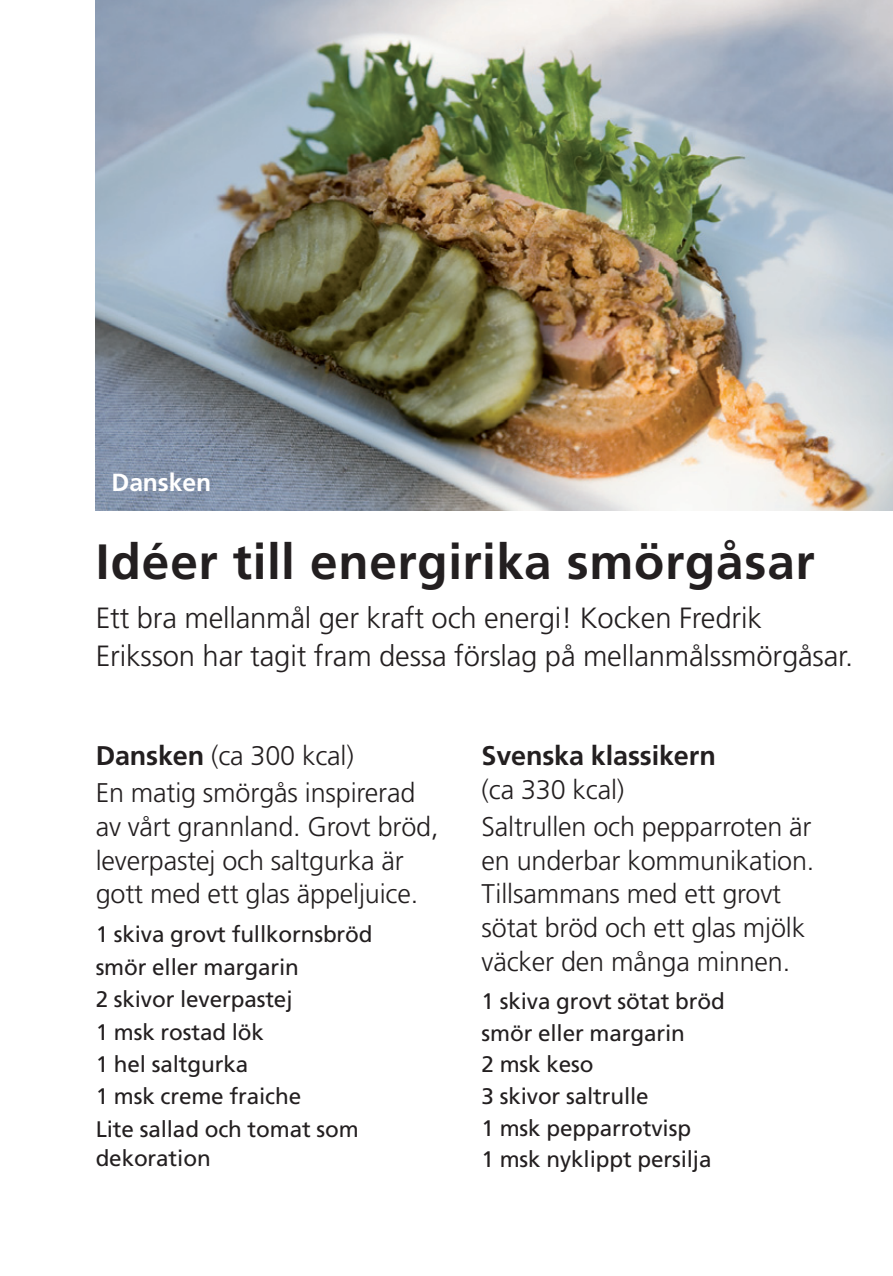
<style>
.page{position:relative;width:893px;height:1276px;background:#fff}
.page>*{position:absolute;margin:0;border:0;box-sizing:border-box;transform-origin:0 0}
.vs-text_i_patbild{font:700 49.5px "Frutiger";letter-spacing:.015em;color:#231f20}
.Bru_pat{font:300 29.25px/38.2px "Frutiger";letter-spacing:-.005em;color:#231f20}
.Fakta_pat{font:300 27px/33.8px "Frutiger";letter-spacing:-.005em;color:#231f20}
.Fakta_pat-2{font:700 27px/33.8px "Frutiger";letter-spacing:-.005em;color:#231f20}
.Fakta_pat-3{font:700 24.75px "Frutiger";letter-spacing:-.005em;color:#fff}
.Fakta_pat-4{font:22.5px/29.2px "Frutiger";letter-spacing:-.005em;color:#231f20}
.s1{font-weight:700}
.s2{font-weight:300}
</style>
<div class="page">
<img style="left:96px;top:0;width:797px;height:510px">
<p class="Fakta_pat-3" style="left:112px;top:467px;width:101px">Dansken</p>
<p class="vs-text_i_patbild" style="left:96px;top:533px;width:721px">Idéer till energirika smörgåsar</p>
<p class="Bru_pat" style="left:96px;top:599px;width:759px">Ett bra mellanmål ger kraft och energi! Kocken Fredrik<br>Eriksson har tagit fram dessa förslag på mellanmålssmörgåsar.</p>
<p class="Fakta_pat" style="left:96px;top:739px;width:260px"><span class="s1">Dansken</span> (ca 300 kcal)</p>
<p class="Fakta_pat" style="left:96px;top:776px;width:344px">En matig smörgås inspirerad av vårt grannland. Grovt bröd, leverpastej och saltgurka är gott med ett glas äppeljuice.</p>
<p class="Fakta_pat-4" style="left:96px;top:920px;width:278px">1 skiva grovt fullkornsbröd</p>
<p class="Fakta_pat-4" style="left:96px;top:952px;width:205px">smör eller margarin</p>
<p class="Fakta_pat-4" style="left:96px;top:984px;width:198px">2 skivor leverpastej</p>
<p class="Fakta_pat-4" style="left:96px;top:1017px;width:170px">1 msk rostad lök</p>
<p class="Fakta_pat-4" style="left:96px;top:1049px;width:154px">1 hel saltgurka</p>
<p class="Fakta_pat-4" style="left:96px;top:1082px;width:207px">1 msk creme fraiche</p>
<p class="Fakta_pat-4" style="left:96px;top:1114px;width:265px">Lite sallad och tomat som dekoration</p>
<p class="Fakta_pat-2" style="left:482px;top:739px;width:236px">Svenska klassikern <span class="s2">(ca 330 kcal)</span></p>
<p class="Fakta_pat" style="left:482px;top:810px;width:334px">Saltrullen och pepparroten är en underbar kommunikation.<br>Tillsammans med ett grovt sötat bröd och ett glas mjölk väcker den många minnen.</p>
<p class="Fakta_pat-4" style="left:482px;top:986px;width:245px">1 skiva grovt sötat bröd</p>
<p class="Fakta_pat-4" style="left:482px;top:1018px;width:205px">smör eller margarin</p>
<p class="Fakta_pat-4" style="left:482px;top:1050px;width:113px">2 msk keso</p>
<p class="Fakta_pat-4" style="left:482px;top:1081px;width:169px">3 skivor saltrulle</p>
<p class="Fakta_pat-4" style="left:482px;top:1113px;width:211px">1 msk pepparrotvisp</p>
<p class="Fakta_pat-4" style="left:482px;top:1145px;width:231px">1 msk nyklippt persilja</p>
</div>
